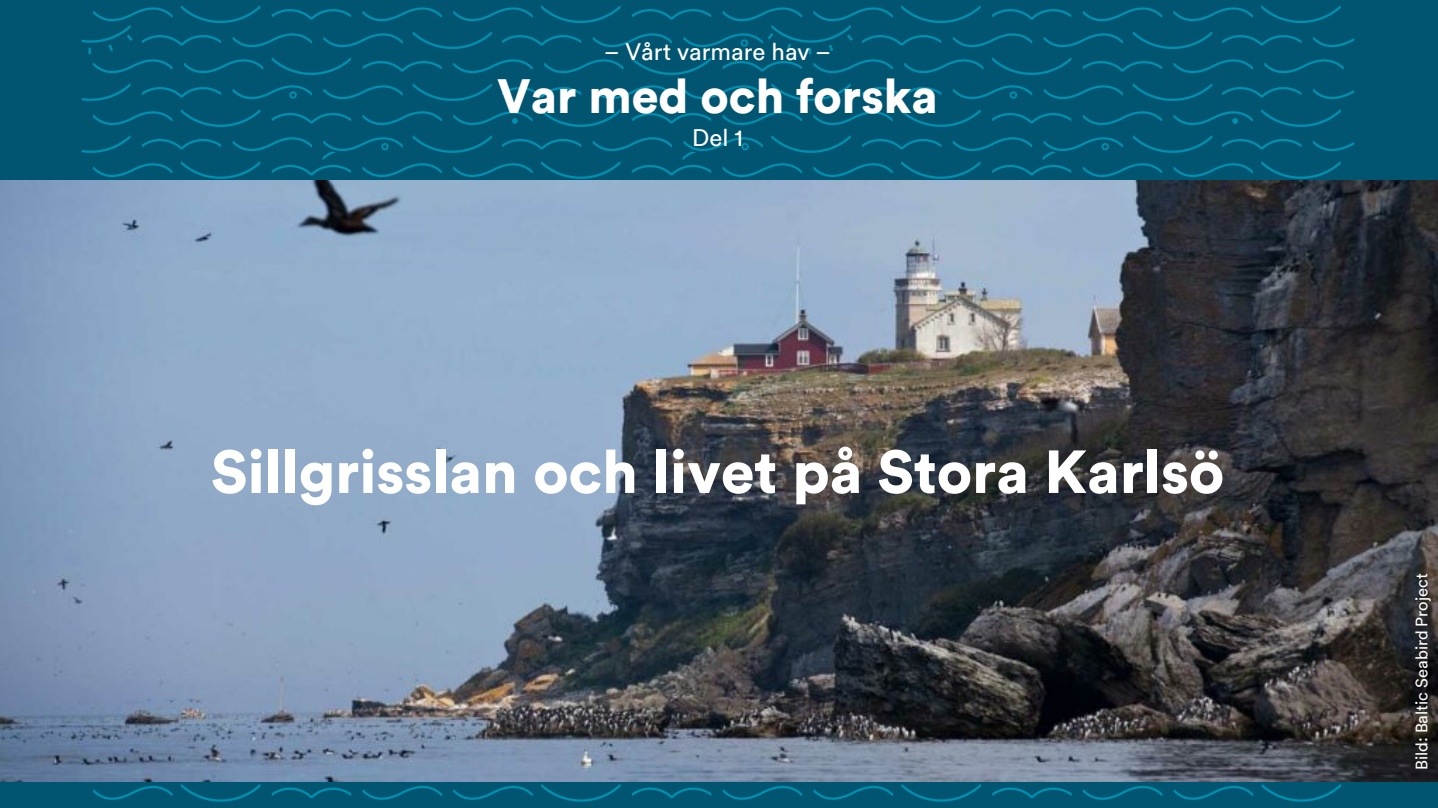
<style>
.page{position:relative;width:1438px;height:808px;background:#fff}
.page>*{position:absolute;margin:0;border:0;box-sizing:border-box;transform-origin:0 0}
.t1{font:900 60px "Circular TT";color:#fff}
.t2{font:900 48px "Circular TT";color:#fff}
.t3{font:24px "Circular TT";color:#fff}
.t4{font:16.5px "Circular TT";color:#fff}
</style>
<div class="page">
<img style="left:0;top:0;width:1437px;height:181px">
<img style="left:0;top:781px;width:1437px;height:27px">
<img style="left:0;top:181px;width:1437px;height:600px">
<p class="t3" style="left:604px;top:37px;width:228px">– Vårt varmare hav –</p>
<p class="t2" style="left:497px;top:64px;width:442px">Var med och forska</p>
<p class="t3" style="left:692px;top:123px;width:52px">Del 1</p>
<p class="t1" style="left:211px;top:432px;width:1014px">Sillgrisslan och livet på Stora Karlsö</p>
<p class="t4" style="left:1411px;top:770px;width:199px;rotate:-90deg">Bild: Baltic Seabird Project</p>
</div>
